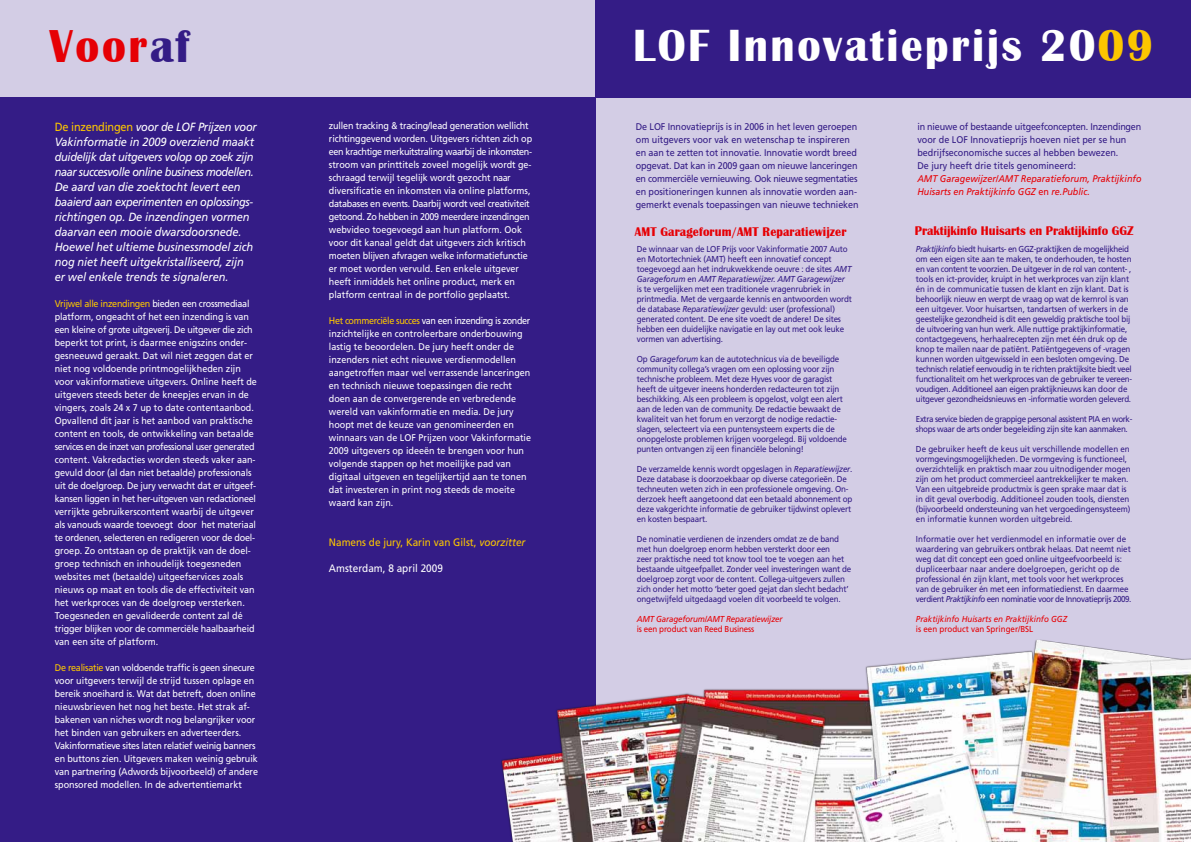
<style>
.page{position:relative;width:1191px;height:842px;background:#fff}
.page>*{position:absolute;margin:0;border:0;box-sizing:border-box;transform-origin:0 0}
.t1{font:700 47.5px "Britannic";letter-spacing:.06em;color:#e60005;scale:.93 1}
.t2{font:700 46.4px "Britannic";letter-spacing:.06em;color:#fff;scale:.93 1}
.t3{font:700 13px "Britannic";color:#e60005;scale:.93 1}
.t4{font:italic 11.9px/15px "Frutiger";letter-spacing:-.01em;color:#fff;scale:.93 1}
.t5{font:10.8px "Frutiger";color:#fcc600;scale:.93 1}
.t6{font:10.8px "Frutiger";color:#fff;scale:.93 1}
.t7{font:9.7px/13px "Frutiger";color:#fff;scale:.93 1}
.t8{font:9.7px/13px "Frutiger";letter-spacing:-.01em;color:#341c86;scale:.93 1}
.t9{font:italic 9.7px/13px "Frutiger";color:#e60005;scale:.93 1}
.t10{font:8.6px/10px "Frutiger";letter-spacing:-.02em;color:#341c86;scale:.93 1}
.t11{font:8.6px/10px "Frutiger";letter-spacing:-.045em;color:#341c86;scale:.93 1}
.t12{font:italic 8.6px "Frutiger";color:#e60005;scale:.93 1}
.t13{font:italic 8.6px "Frutiger";letter-spacing:-.02em;color:#e60005;scale:.93 1}
.t14{font:8.6px "Frutiger";letter-spacing:-.02em;color:#e60005;scale:.93 1}
.t15{font:8.6px "Frutiger";color:#e60005;scale:.93 1}
.s1{color:#341c86}
.s2{font-style:normal;color:#fcc600}
.s3{color:#fcc600}
.s4{font-style:italic}
.s5{font-style:normal}
</style>
<div class="page">
<div style="left:0;top:0;width:595px;height:842px;background:#d3cde5"></div>
<div style="left:595px;top:0;width:596px;height:842px;background:#d3cde5"></div>
<div style="left:595px;top:0;width:596px;height:98px;background:#341c86"></div>
<div style="left:0;top:98px;width:595px;height:744px;background:#341c86"></div>
<img style="left:595px;top:638px;width:596px;height:204px">
<img style="left:501px;top:705px;width:94px;height:137px">
<h1 class="t1" style="left:50px;top:19px;width:152px">Voor<span class="s1">af</span></h1>
<p class="t4" style="left:55px;top:119px;width:219px"><span class="s2">De inzendingen</span> voor de LOF Prijzen voor Vakinformatie in 2009 overziend maakt duidelijk dat uitgevers volop op zoek zijn naar succesvolle online business modellen.<br>De aard van die zoektocht levert een baaierd aan experimenten en oplossings&shy;richtingen op. De inzendingen vormen daarvan een mooie dwarsdoorsnede.<br>Hoewel het ultieme businessmodel zich nog niet heeft uitgekristalliseerd, zijn er wel enkele trends te signaleren.</p>
<p class="t7" style="left:55px;top:297px;width:219px"><span class="s3">Vrijwel alle inzendingen</span> bieden een crossmediaal platform, ongeacht of het een inzending is van een kleine of grote uitgeverij. De uitgever die zich beperkt tot print, is daarmee enigszins onder&shy;gesneeuwd geraakt. Dat wil niet zeggen dat er niet nog voldoende printmogelijkheden zijn voor vakinformatieve uitgevers. Online heeft de uitgevers steeds beter de kneepjes ervan in de vingers, zoals 24 x 7 up to date contentaanbod.<br>Opvallend dit jaar is het aanbod van praktische content en tools, de ontwikkeling van betaalde services en de inzet van professional user generated content. Vakredacties worden steeds vaker aan&shy;gevuld door (al dan niet betaalde) professionals uit de doelgroep. De jury verwacht dat er uitgeef&shy;kansen liggen in het her-uitgeven van redactioneel verrijkte gebruikerscontent waarbij de uitgever als vanouds waarde toevoegt door het materiaal te ordenen, selecteren en redigeren voor de doel&shy;groep. Zo ontstaan op de praktijk van de doel&shy;groep technisch en inhoudelijk toegesneden websites met (betaalde) uitgeefservices zoals nieuws op maat en tools die de effectiviteit van het werkproces van de doelgroep versterken.<br>Toegesneden en gevalideerde content zal dé trigger blijken voor de commerciële haalbaarheid van een site of platform.</p>
<p class="t7" style="left:55px;top:661px;width:220px"><span class="s3">De realisatie</span> van voldoende traffic is geen sinecure voor uitgevers terwijl de strijd tussen oplage en bereik snoeihard is. Wat dat betreft, doen online nieuwsbrieven het nog het beste. Het strak af&shy;bakenen van niches wordt nog belangrijker voor het binden van gebruikers en adverteerders.<br>Vakinformatieve sites laten relatief weinig banners en buttons zien. Uitgevers maken weinig gebruik van partnering (Adwords bijvoorbeeld) of andere sponsored modellen. In de advertentiemarkt</p>
<p class="t7" style="left:329px;top:119px;width:220px">zullen tracking &amp; tracing/lead generation wellicht richtinggevend worden. Uitgevers richten zich op een krachtige merkuitstraling waarbij de inkomsten&shy;stroom van printtitels zoveel mogelijk wordt ge&shy;schraagd terwijl tegelijk wordt gezocht naar diversificatie en inkomsten via online platforms, databases en events. Daarbij wordt veel creativiteit getoond. Zo hebben in 2009 meerdere inzendingen webvideo toegevoegd aan hun platform. Ook voor dit kanaal geldt dat uitgevers zich kritisch moeten blijven afvragen welke informatiefunctie er moet worden vervuld. Een enkele uitgever heeft inmiddels het online product, merk en platform centraal in de portfolio geplaatst.</p>
<p class="t7" style="left:329px;top:314px;width:219px"><span class="s3">Het commerciële succes</span> van een inzending is zonder inzichtelijke en controleerbare onderbouwing lastig te beoordelen. De jury heeft onder de inzenders niet echt nieuwe verdienmodellen aangetroffen maar wel verrassende lanceringen en technisch nieuwe toepassingen die recht doen aan de convergerende en verbredende wereld van vakinformatie en media. De jury hoopt met de keuze van genomineerden en winnaars van de LOF Prijzen voor Vakinformatie 2009 uitgevers op ideeën te brengen voor hun volgende stappen op het moeilijke pad van digitaal uitgeven en tegelijkertijd aan te tonen dat investeren in print nog steeds de moeite waard kan zijn.</p>
<p class="t5" style="left:329px;top:536px;width:213px">Namens de jury, Karin van Gilst, <span class="s4">voorzitter</span></p>
<p class="t6" style="left:329px;top:561px;width:124px">Amsterdam, 8 april 2009</p>
<h2 class="t2" style="left:633px;top:20px;width:560px">LOF Innovatieprijs 20<span class="s3">09</span></h2>
<p class="t8" style="left:636px;top:120px;width:241px">De LOF Innovatieprijs is in 2006 in het leven geroepen om uitgevers voor vak en wetenschap te inspireren en aan te zetten tot innovatie. Innovatie wordt breed opgevat. Dat kan in 2009 gaan om nieuwe lanceringen en commerciële vernieuwing. Ook nieuwe segmentaties en positioneringen kunnen als innovatie worden aan&shy;gemerkt evenals toepassingen van nieuwe technieken</p>
<p class="t8" style="left:917px;top:120px;width:242px">in nieuwe of bestaande uitgeefconcepten. Inzendingen voor de LOF Innovatieprijs hoeven niet per se hun bedrijfseconomische succes al hebben bewezen.<br>De jury heeft drie titels genomineerd:</p>
<p class="t9" style="left:917px;top:172px;width:242px">AMT Garagewijzer/AMT Reparatieforum, Praktijkinfo<br>Huisarts en Praktijkinfo GGZ <span class="s5">en</span> re.Public.</p>
<h3 class="t3" style="left:635px;top:224px;width:229px">AMT Garageforum/AMT Reparatiewijzer</h3>
<p class="t10" style="left:637px;top:244px;width:233px">De winnaar van de LOF Prijs voor Vakinformatie 2007 Auto en Motortechniek (AMT) heeft een innovatief concept toegevoegd aan het indrukwekkende oeuvre : de sites <span class="s4">AMT Garageforum</span> en <span class="s4">AMT Reparatiewijzer. AMT Garagewijzer </span>is te vergelijken met een traditionele vragenrubriek in printmedia. Met de vergaarde kennis en antwoorden wordt de database <span class="s4">Reparatiewijzer</span> gevuld: user (professional) generated content. De ene site voedt de andere! De sites hebben een duidelijke navigatie en lay out met ook leuke vormen van advertising.</p>
<p class="t10" style="left:637px;top:354px;width:227px">Op <span class="s4">Garageforum</span> kan de autotechnicus via de beveiligde community collega’s vragen om een oplossing voor zijn technische probleem. Met deze Hyves voor de garagist heeft de uitgever ineens honderden redacteuren tot zijn beschikking. Als een probleem is opgelost, volgt een alert aan de leden van de community. De redactie bewaakt de kwaliteit van het forum en verzorgt de nodige redactie&shy;slagen, selecteert via een puntensysteem experts die de onopgeloste problemen krijgen voorgelegd. Bij voldoende punten ontvangen zij een financiële beloning!</p>
<p class="t10" style="left:637px;top:464px;width:233px">De verzamelde kennis wordt opgeslagen in <span class="s4">Reparatiewijzer</span>.<br>Deze database is doorzoekbaar op diverse categorieën. De techneuten weten zich in een professionele omgeving. On&shy;derzoek heeft aangetoond dat een betaald abonnement op deze vakgerichte informatie de gebruiker tijdwinst oplevert en kosten bespaart.</p>
<p class="t10" style="left:637px;top:534px;width:232px">De nominatie verdienen de inzenders omdat ze de band met hun doelgroep enorm hebben versterkt door een<br>zeer praktische need tot know tool toe te voegen aan het bestaande uitgeefpallet. Zonder veel investeringen want de doelgroep zorgt voor de content. Collega-uitgevers zullen zich onder het motto ‘beter goed gejat dan slecht bedacht’ ongetwijfeld uitgedaagd voelen dit voorbeeld te volgen.</p>
<p class="t13" style="left:637px;top:614px;width:158px">AMT Garageforum/AMT Reparatiewijzer</p>
<p class="t14" style="left:637px;top:624px;width:128px">is een product van Reed Business</p>
<h3 class="t3" style="left:915px;top:223px;width:236px">Praktijkinfo Huisarts en Praktijkinfo GGZ</h3>
<p class="t10" style="left:916px;top:244px;width:234px"><span class="s4">Praktijkinfo</span> biedt huisarts- en GGZ-praktijken de mogelijkheid om een eigen site aan te maken, te onderhouden, te hosten en van content te voorzien. De uitgever in de rol van content- , tools en ict-provider, kruipt in het werkproces van zijn klant én in de communicatie tussen de klant en zijn klant. Dat is behoorlijk nieuw en werpt de vraag op wat de kernrol is van een uitgever. Voor huisartsen, tandartsen of werkers in de geestelijke gezondheid is dit een geweldig praktische tool bij de uitvoering van hun werk. Alle nuttige praktijkinformatie, contactgegevens, herhaalrecepten zijn met één druk op de knop te mailen naar de patiënt. Patiëntgegevens of -vragen kunnen worden uitgewisseld in een besloten omgeving. De technisch relatief eenvoudig in te richten praktijksite biedt veel functionaliteit om het werkproces van de gebruiker te vereen&shy;voudigen. Additioneel aan eigen praktijknieuws kan door de uitgever gezondheidsnieuws en -informatie worden geleverd.</p>
<p class="t11" style="left:916px;top:414px;width:234px">Extra service bieden de grappige personal assistent PIA en work&shy;shops waar de arts onder begeleiding zijn site kan aanmaken.</p>
<p class="t10" style="left:916px;top:444px;width:232px">De gebruiker heeft de keus uit verschillende modellen en vormgevingsmogelijkheden. De vormgeving is functioneel, overzichtelijk en praktisch maar zou uitnodigender mogen zijn om het product commercieel aantrekkelijker te maken.<br>Van een uitgebreide productmix is geen sprake maar dat is in dit geval overbodig. Additioneel zouden tools, diensten (bijvoorbeeld ondersteuning van het vergoedingensysteem) en informatie kunnen worden uitgebreid.</p>
<p class="t10" style="left:916px;top:534px;width:233px">Informatie over het verdienmodel en informatie over de waardering van gebruikers ontbrak helaas. Dat neemt niet weg dat dit concept een goed online uitgeefvoorbeeld is: dupliceerbaar naar andere doelgroepen, gericht op de professional én zijn klant, met tools voor het werkproces van de gebruiker én met een informatiedienst. En daarmee verdient <span class="s4">Praktijkinfo</span> een nominatie voor de Innovatieprijs 2009.</p>
<p class="t12" style="left:916px;top:614px;width:164px">Praktijkinfo Huisarts en Praktijkinfo GGZ</p>
<p class="t15" style="left:916px;top:624px;width:128px">is een product van Springer/BSL</p>
</div>
